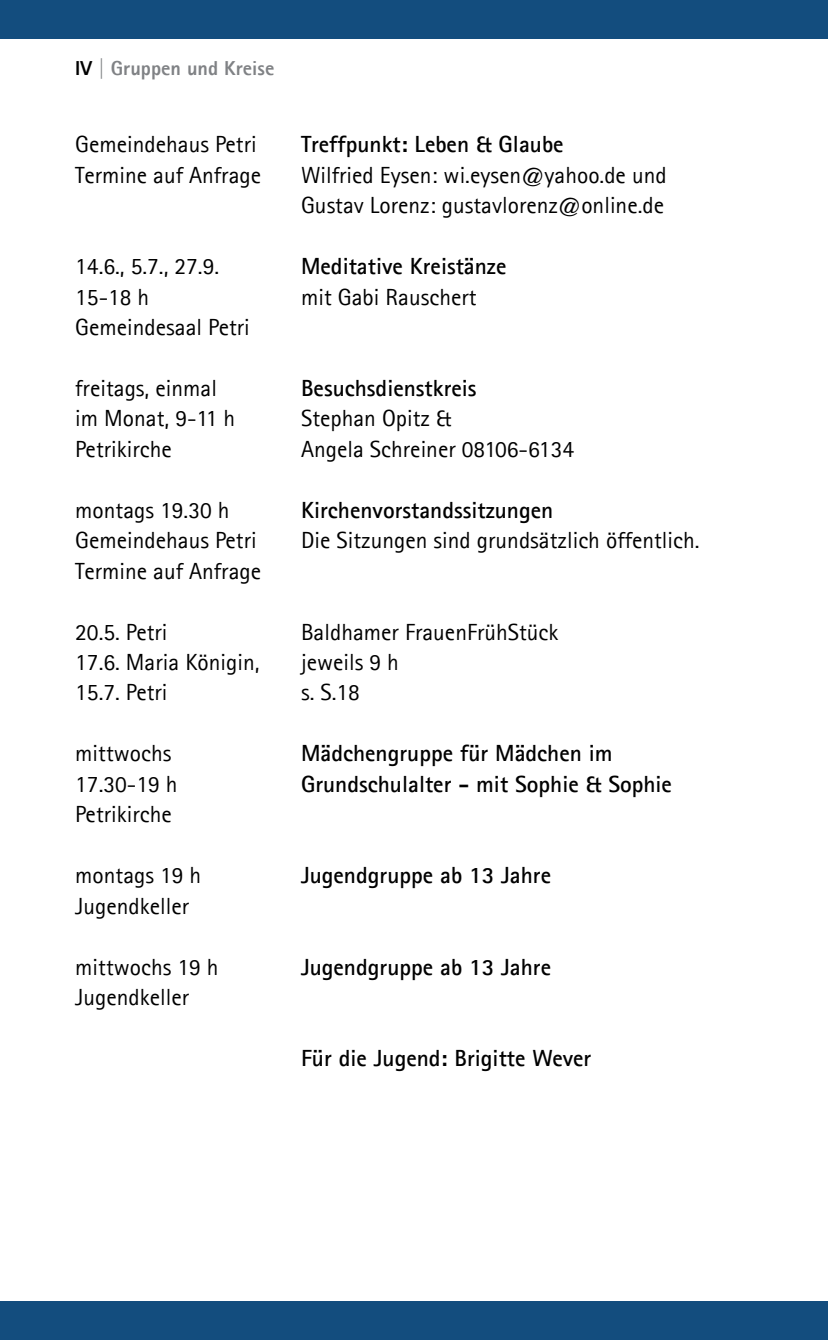
<style>
.page{position:relative;width:828px;height:1340px;background:#fff}
.page>*{position:absolute;margin:0;border:0;box-sizing:border-box;transform-origin:0 0}
.t1{font:23.4px/30.4px "Agfa Rotis Sans Serif";color:#000}
.t2{font:700 23.4px/30.4px "Agfa Rotis Sans Serif";color:#000}
.t3{font:800 20.25px "Agfa Rotis Sans Serif";color:#808285}
.s1{color:#000}
</style>
<div class="page">
<div style="left:0;top:0;width:828px;height:38px;background:#134d7e"></div>
<div style="left:0;top:1301px;width:828px;height:38px;background:#134d7e"></div>
<p class="t3" style="left:75px;top:55px;width:201px"><span class="s1">IV</span> | Gruppen und Kreise</p>
<p class="t1" style="left:75px;top:129px;width:187px">Gemeindehaus Petri<br>Termine auf Anfrage</p>
<p class="t1" style="left:75px;top:251px;width:176px">14.6., 5.7., 27.9.<br>15-18 h<br>Gemeindesaal Petri</p>
<p class="t1" style="left:75px;top:373px;width:161px">freitags, einmal im Monat, 9-11 h<br>Petrikirche</p>
<p class="t1" style="left:75px;top:494px;width:187px">montags 19.30 h<br>Gemeindehaus Petri<br>Termine auf Anfrage</p>
<p class="t1" style="left:75px;top:616px;width:186px">20.5. Petri<br>17.6. Maria Königin,<br>15.7. Petri</p>
<p class="t1" style="left:75px;top:738px;width:104px">mittwochs<br>17.30-19 h<br>Petrikirche</p>
<p class="t1" style="left:75px;top:860px;width:128px">montags 19 h<br>Jugendkeller</p>
<p class="t1" style="left:75px;top:951px;width:145px">mittwochs 19 h<br>Jugendkeller</p>
<p class="t2" style="left:301px;top:129px;width:264px">Treffpunkt: Leben &amp; Glaube</p>
<p class="t1" style="left:301px;top:159px;width:367px">Wilfried Eysen: wi.eysen@yahoo.de und<br>Gustav Lorenz: gustavlorenz@online.de</p>
<p class="t2" style="left:301px;top:250px;width:207px">Meditative Kreistänze</p>
<p class="t1" style="left:301px;top:281px;width:177px">mit Gabi Rauschert</p>
<p class="t2" style="left:301px;top:372px;width:177px">Besuchsdienstkreis</p>
<p class="t1" style="left:301px;top:403px;width:274px">Stephan Opitz &amp;<br>Angela Schreiner 08106-6134</p>
<p class="t2" style="left:301px;top:494px;width:254px">Kirchenvorstandssitzungen</p>
<p class="t1" style="left:301px;top:525px;width:400px">Die Sitzungen sind grundsätzlich öffentlich.</p>
<p class="t1" style="left:301px;top:616px;width:259px">Baldhamer FrauenFrühStück jeweils 9 h<br>s. S.18</p>
<p class="t2" style="left:301px;top:737px;width:372px">Mädchengruppe für Mädchen im<br>Grundschulalter - mit Sophie &amp; Sophie</p>
<p class="t2" style="left:301px;top:859px;width:251px">Jugendgruppe ab 13 Jahre</p>
<p class="t2" style="left:301px;top:951px;width:251px">Jugendgruppe ab 13 Jahre</p>
<p class="t2" style="left:301px;top:1042px;width:292px">Für die Jugend: Brigitte Wever</p>
</div>
